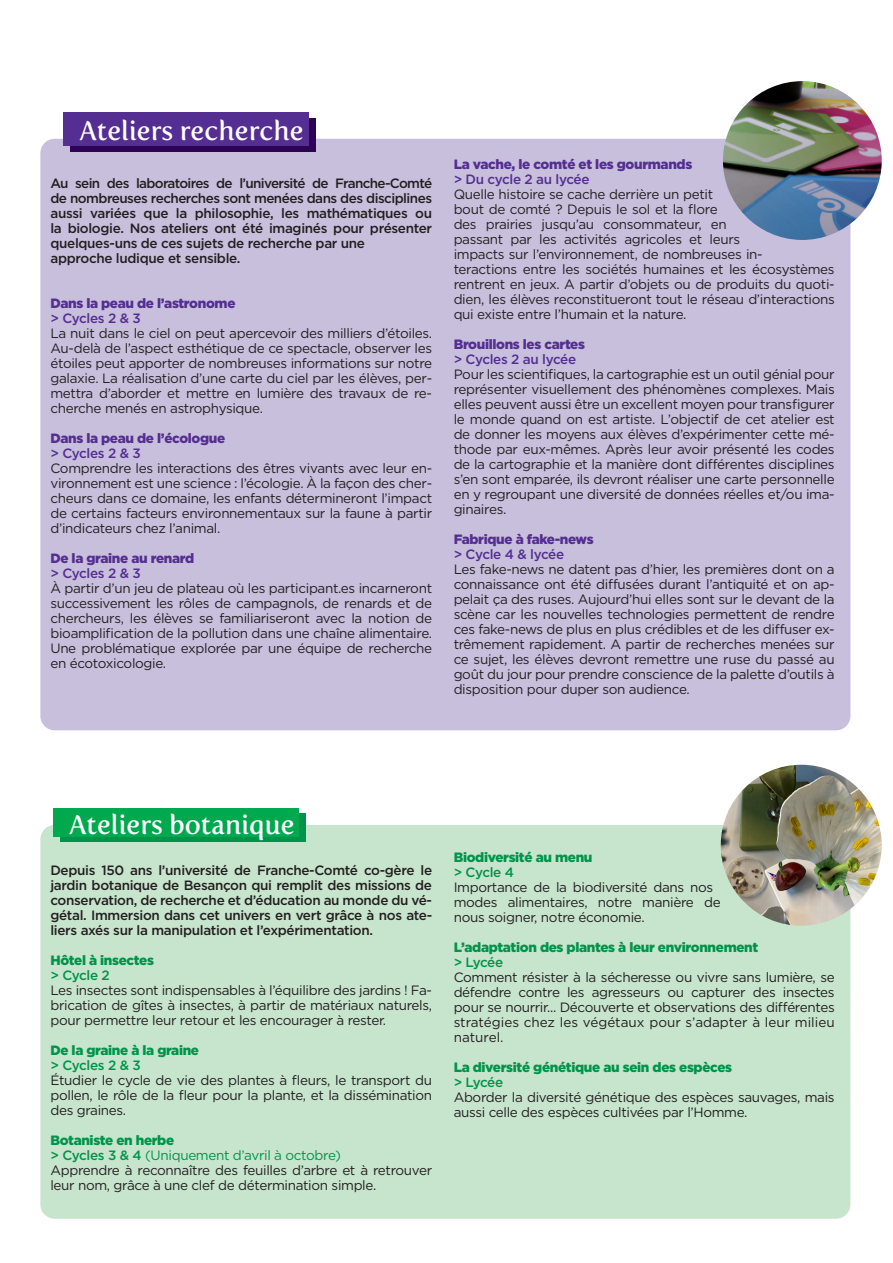
<style>
.page{position:relative;width:893px;height:1263px;background:#fff}
.page>*{position:absolute;margin:0;border:0;box-sizing:border-box;transform-origin:0 0}
.t1{font:26.85px "Fertigo Pro";color:#fff}
.t2{font:13.5px/15px "Gotham";letter-spacing:-.025em;color:#231f20;text-align:justify}
.t3{font:500 13.5px/15px "Gotham";letter-spacing:-.025em;color:#231f20;text-align:justify}
.t4{font:900 13.5px "Gotham";letter-spacing:-.025em;color:#542e91}
.t5{font:900 13.5px "Gotham";letter-spacing:-.025em;color:#00944a}
.t6{font:500 13.5px "Gotham";letter-spacing:-.025em;color:#542e91}
.t7{font:500 13.5px "Gotham";letter-spacing:-.035em;color:#00944a}
.s1{font-weight:900;color:#00944a}
.s2{font-weight:500;color:#00944a}
.s3{color:#00944a}
</style>
<div class="page">
<div style="left:40px;top:825px;width:810px;height:394px;background:#c7e4cd;border-radius:14px"></div>
<div style="left:40px;top:139px;width:810px;height:591px;background:#c8bfdd;border-radius:14px"></div>
<img style="left:722px;top:81px;width:160px;height:160px">
<div style="left:70px;top:119px;width:245px;height:33px;background:#2e0355"></div>
<div style="left:63px;top:113px;width:245px;height:33px;background:#542e91"></div>
<div style="left:61px;top:813px;width:245px;height:29px;background:#00944a"></div>
<div style="left:54px;top:808px;width:245px;height:29px;background:#00a84e"></div>
<img style="left:721px;top:765px;width:161px;height:161px;border-radius:80px">
<h1 class="t1" style="left:80px;top:115px;width:226px">Ateliers recherche</h1>
<p class="t3" style="left:50px;top:175px;width:383px;text-align:left">Au sein des laboratoires de l’université de Franche-Comté de nombreuses recherches sont menées dans des disciplines aussi variées que la philosophie, les mathématiques ou la biologie. Nos ateliers ont été imaginés pour présenter quelques-uns de ces sujets de recherche par une<br>approche ludique et sensible.</p>
<p class="t4" style="left:50px;top:295px;width:187px">Dans la peau de l’astronome</p>
<p class="t6" style="left:50px;top:309px;width:92px">&gt; Cycles 2 &amp; 3</p>
<p class="t2" style="left:50px;top:325px;width:383px">La nuit dans le ciel on peut apercevoir des milliers d’étoiles.<br>Au-delà de l’aspect esthétique de ce spectacle, observer les étoiles peut apporter de nombreuses informations sur notre galaxie. La réalisation d’une carte du ciel par les élèves, per&shy;mettra d’aborder et mettre en lumière des travaux de re&shy;cherche menés en astrophysique.</p>
<p class="t4" style="left:50px;top:430px;width:176px">Dans la peau de l’écologue</p>
<p class="t6" style="left:50px;top:444px;width:92px">&gt; Cycles 2 &amp; 3</p>
<p class="t2" style="left:50px;top:460px;width:383px">Comprendre les interactions des êtres vivants avec leur en&shy;vironnement est une science : l’écologie. À la façon des cher&shy;cheurs dans ce domaine, les enfants détermineront l’impact de certains facteurs environnementaux sur la faune à partir d’indicateurs chez l’animal.</p>
<p class="t4" style="left:50px;top:550px;width:145px">De la graine au renard</p>
<p class="t6" style="left:50px;top:564px;width:92px">&gt; Cycles 2 &amp; 3</p>
<p class="t2" style="left:50px;top:580px;width:383px">À partir d’un jeu de plateau où les participant.es incarneront successivement les rôles de campagnols, de renards et de chercheurs, les élèves se familiariseront avec la notion de bioamplification de la pollution dans une chaîne alimentaire.<br>Une problématique explorée par une équipe de recherche en écotoxicologie.</p>
<p class="t4" style="left:454px;top:156px;width:240px">La vache, le comté et les gourmands</p>
<p class="t6" style="left:454px;top:170px;width:137px">&gt; Du cycle 2 au lycée</p>
<p class="t2" style="left:454px;top:186px;width:383px;text-align:left">Quelle histoire se cache derrière un petit<br>bout de comté ? Depuis le sol et la flore<br>des prairies jusqu’au consommateur, en<br>passant par les activités agricoles et leurs<br>impacts sur l’environnement, de nombreuses in-<br>teractions entre les sociétés humaines et les écosystèmes rentrent en jeux. A partir d’objets ou de produits du quoti&shy;dien, les élèves reconstitueront tout le réseau d’interactions qui existe entre l’humain et la nature.</p>
<p class="t4" style="left:454px;top:336px;width:133px">Brouillons les cartes</p>
<p class="t6" style="left:454px;top:350px;width:124px">&gt; Cycles 2 au lycée</p>
<p class="t2" style="left:454px;top:366px;width:383px">Pour les scientifiques, la cartographie est un outil génial pour représenter visuellement des phénomènes complexes. Mais elles peuvent aussi être un excellent moyen pour transfigurer le monde quand on est artiste. L’objectif de cet atelier est de donner les moyens aux élèves d’expérimenter cette mé&shy;thode par eux-mêmes. Après leur avoir présenté les codes de la cartographie et la manière dont différentes disciplines s’en sont emparée, ils devront réaliser une carte personnelle en y regroupant une diversité de données réelles et/ou ima&shy;ginaires.</p>
<p class="t4" style="left:454px;top:531px;width:141px">Fabrique à fake-news</p>
<p class="t6" style="left:454px;top:545px;width:112px">&gt; Cycle 4 &amp; lycée</p>
<p class="t2" style="left:454px;top:561px;width:383px">Les fake-news ne datent pas d’hier, les premières dont on a connaissance ont été diffusées durant l’antiquité et on ap&shy;pelait ça des ruses. Aujourd’hui elles sont sur le devant de la scène car les nouvelles technologies permettent de rendre ces fake-news de plus en plus crédibles et de les diffuser ex&shy;trêmement rapidement. A partir de recherches menées sur ce sujet, les élèves devront remettre une ruse du passé au goût du jour pour prendre conscience de la palette d’outils à disposition pour duper son audience.</p>
<h1 class="t1" style="left:69px;top:809px;width:227px">Ateliers botanique</h1>
<p class="t3" style="left:50px;top:862px;width:383px">Depuis 150 ans l’université de Franche-Comté co-gère le jardin botanique de Besançon qui remplit des missions de conservation, de recherche et d’éducation au monde du vé&shy;gétal. Immersion dans cet univers en vert grâce à nos ate&shy;liers axés sur la manipulation et l’expérimentation.</p>
<p class="t5" style="left:50px;top:952px;width:105px">Hôtel à insectes</p>
<p class="t7" style="left:50px;top:966px;width:61px">&gt; Cycle 2</p>
<p class="t2" style="left:50px;top:982px;width:383px">Les insectes sont indispensables à l’équilibre des jardins ! Fa&shy;brication de gîtes à insectes, à partir de matériaux naturels, pour permettre leur retour et les encourager à rester.</p>
<p class="t5" style="left:50px;top:1042px;width:150px">De la graine à la graine</p>
<p class="t7" style="left:50px;top:1056px;width:92px">&gt; Cycles 2 &amp; 3</p>
<p class="t2" style="left:50px;top:1072px;width:383px">Étudier le cycle de vie des plantes à fleurs, le transport du pollen, le rôle de la fleur pour la plante, et la dissémination des graines.</p>
<p class="t2" style="left:50px;top:1132px;width:383px;text-align:left"><span class="s1">Botaniste en herbe<br></span><span class="s2">&gt; Cycles 3 &amp; 4</span> <span class="s3">(Uniquement d’avril à octobre)<br></span>Apprendre à reconnaître des feuilles d’arbre et à retrouver leur nom, grâce à une clef de détermination simple.</p>
<p class="t5" style="left:454px;top:850px;width:140px">Biodiversité au menu</p>
<p class="t7" style="left:454px;top:864px;width:62px">&gt; Cycle 4</p>
<p class="t2" style="left:454px;top:880px;width:269px;text-align:left">Importance de la biodiversité dans nos modes alimentaires, notre manière de nous soigner, notre économie.</p>
<p class="t5" style="left:454px;top:940px;width:306px">L’adaptation des plantes à leur environnement</p>
<p class="t7" style="left:454px;top:954px;width:51px">&gt; Lycée</p>
<p class="t2" style="left:454px;top:970px;width:383px">Comment résister à la sécheresse ou vivre sans lumière, se défendre contre les agresseurs ou capturer des insectes pour se nourrir... Découverte et observations des différentes stratégies chez les végétaux pour s’adapter à leur milieu naturel.</p>
<p class="t5" style="left:454px;top:1060px;width:280px">La diversité génétique au sein des espèces</p>
<p class="t7" style="left:454px;top:1074px;width:51px">&gt; Lycée</p>
<p class="t2" style="left:454px;top:1090px;width:382px">Aborder la diversité génétique des espèces sauvages, mais aussi celle des espèces cultivées par l’Homme.</p>
</div>
